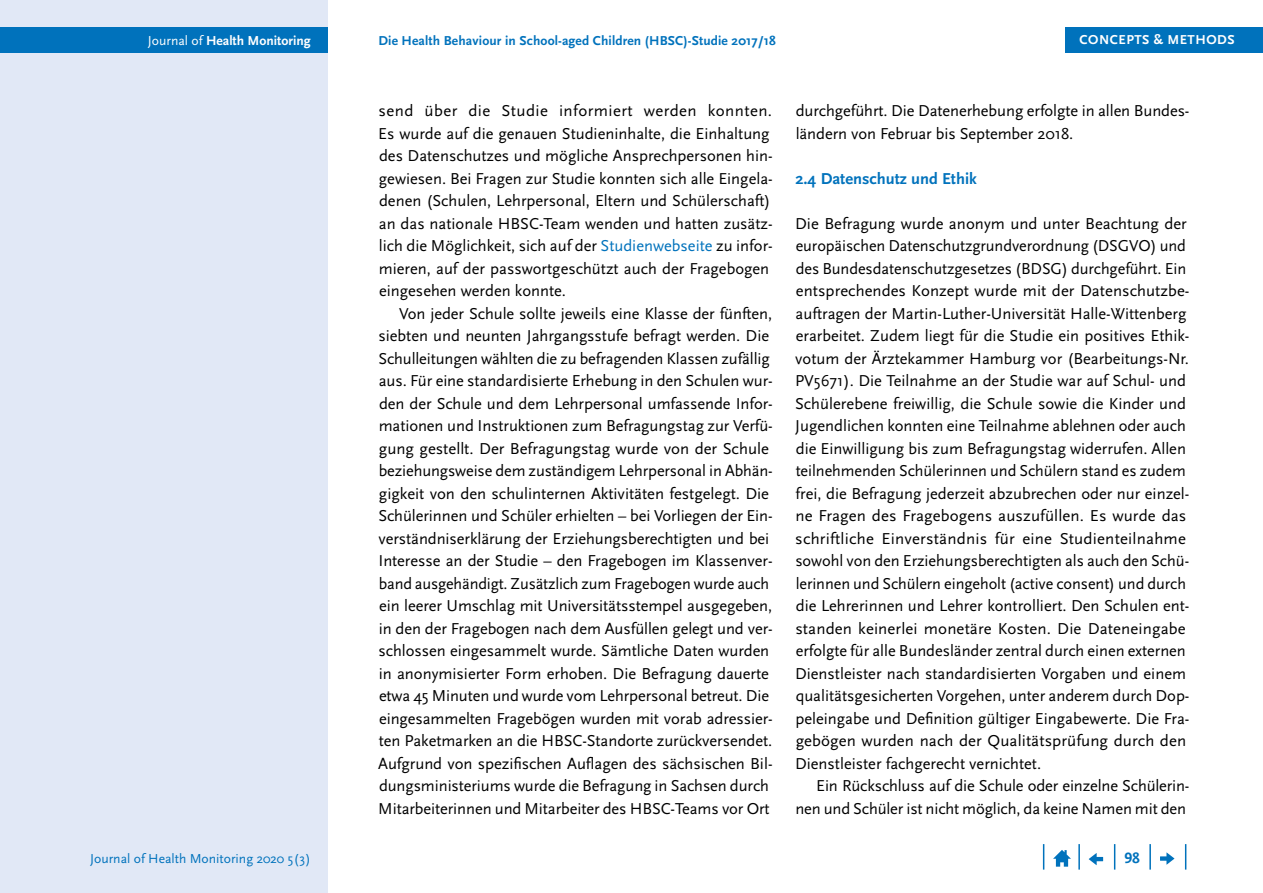
<style>
.page{position:relative;width:1263px;height:893px;background:#fff}
.page>*{position:absolute;margin:0;border:0;box-sizing:border-box;transform-origin:0 0}
.Copy_Einzug{font:16.5px/22.5px "Scala Sans Pro";letter-spacing:-.005em;color:#000}
.Copy{font:16.5px/22.5px "Scala Sans Pro";color:#000}
.t1{font:700 16.5px "Scala Sans Pro";color:#0072bc}
.t2{font:700 15.75px "Scala Sans Pro";color:#0072bc}
.t3{font:13.65px "Scala Sans Pro";color:#0072bc}
.t4{font:700 13.65px "Scala Sans Pro";color:#fff}
.t5{font:700 13.5px "Scala Sans Pro";letter-spacing:.01em;color:#0072bc}
.t6{font:700 13.5px "Scala Sans Pro";letter-spacing:.04em;color:#fff}
.s1{font-weight:400}
.s2{color:#0072bc}
</style>
<div class="page">
<div style="left:0;top:0;width:327px;height:893px;background:#e1e8f6"></div>
<div style="left:0;top:28px;width:327px;height:25px;background:#0072bc"></div>
<svg style="left:1185px;top:844px;width:1px;height:26px"></svg>
<hr style="left:1149px;top:844px;width:2px;height:26px;background:#0072bc">
<svg style="left:1114px;top:844px;width:1px;height:26px"></svg>
<hr style="left:1078px;top:844px;width:2px;height:26px;background:#0072bc">
<svg style="left:1043px;top:844px;width:1px;height:26px"></svg>
<svg style="left:1053px;top:850px;width:18px;height:17px"></svg>
<svg style="left:1089px;top:853px;width:14px;height:12px"></svg>
<svg style="left:1160px;top:852px;width:14px;height:13px"></svg>
<div style="left:1065px;top:28px;width:198px;height:25px;background:#0072bc"></div>
<p class="t4" style="left:148px;top:33px;width:164px"><span class="s1">Journal of</span> Health Monitoring</p>
<p class="t5" style="left:378px;top:33px;width:399px">Die Health Behaviour in School-aged Children (HBSC)-Studie 2017/18</p>
<p class="t6" style="left:1079px;top:32px;width:157px">CONCEPTS &amp; METHODS</p>
<p class="Copy_Einzug" style="left:378px;top:99px;width:396px">send über die Studie informiert werden konnten.<br>Es wurde auf die genauen Studieninhalte, die Einhaltung des Datenschutzes und mögliche Ansprechpersonen hin&shy;gewiesen. Bei Fragen zur Studie konnten sich alle Eingela&shy;denen (Schulen, Lehrpersonal, Eltern und Schülerschaft) an das nationale HBSC-Team wenden und hatten zusätz&shy;lich die Möglichkeit, sich auf der <span class="s2">Studienwebseite</span> zu infor&shy;mieren, auf der passwortgeschützt auch der Fragebogen eingesehen werden konnte.</p>
<p class="Copy_Einzug" style="left:378px;top:302px;width:396px;text-indent:21px">Von jeder Schule sollte jeweils eine Klasse der fünften, siebten und neunten Jahrgangsstufe befragt werden. Die Schulleitungen wählten die zu befragenden Klassen zufällig aus. Für eine standardisierte Erhebung in den Schulen wur&shy;den der Schule und dem Lehrpersonal umfassende Infor&shy;mationen und Instruktionen zum Befragungstag zur Verfü&shy;gung gestellt. Der Befragungstag wurde von der Schule beziehungsweise dem zuständigem Lehrpersonal in Abhän&shy;gigkeit von den schulinternen Aktivitäten festgelegt. Die Schülerinnen und Schüler erhielten – bei Vorliegen der Ein&shy;verständniserklärung der Erziehungsberechtigten und bei Interesse an der Studie – den Fragebogen im Klassenver&shy;band ausgehändigt. Zusätzlich zum Fragebogen wurde auch ein leerer Umschlag mit Universitätsstempel ausgegeben, in den der Fragebogen nach dem Ausfüllen gelegt und ver&shy;schlossen eingesammelt wurde. Sämtliche Daten wurden in anonymisierter Form erhoben. Die Befragung dauerte etwa 45 Minuten und wurde vom Lehrpersonal betreut. Die eingesammelten Fragebögen wurden mit vorab adressier&shy;ten Paketmarken an die HBSC-Standorte zurückversendet.<br>Aufgrund von spezifischen Auflagen des sächsischen Bil&shy;dungsministeriums wurde die Befragung in Sachsen durch Mitarbeiterinnen und Mitarbeiter des HBSC-Teams vor Ort</p>
<p class="Copy_Einzug" style="left:796px;top:99px;width:395px">durchgeführt. Die Datenerhebung erfolgte in allen Bundes&shy;ländern von Februar bis September 2018.</p>
<h2 class="t1" style="left:795px;top:168px;width:183px">2.4 Datenschutz und Ethik</h2>
<p class="Copy" style="left:795px;top:212px;width:396px">Die Befragung wurde anonym und unter Beachtung der europäischen Datenschutzgrundverordnung (DSGVO) und des Bundesdatenschutzgesetzes (BDSG) durchgeführt. Ein entsprechendes Konzept wurde mit der Datenschutzbe&shy;auftragen der Martin-Luther-Universität Halle-Wittenberg erarbeitet. Zudem liegt für die Studie ein positives Ethik&shy;votum der Ärztekammer Hamburg vor (Bearbeitungs-Nr.<br>PV5671). Die Teilnahme an der Studie war auf Schul- und Schülerebene freiwillig, die Schule sowie die Kinder und Jugendlichen konnten eine Teilnahme ablehnen oder auch die Einwilligung bis zum Befragungstag widerrufen. Allen teilnehmenden Schülerinnen und Schülern stand es zudem frei, die Befragung jederzeit abzubrechen oder nur einzel&shy;ne Fragen des Fragebogens auszufüllen. Es wurde das schriftliche Einverständnis für eine Studienteilnahme sowohl von den Erziehungsberechtigten als auch den Schü&shy;lerinnen und Schülern eingeholt (active consent) und durch die Lehrerinnen und Lehrer kontrolliert. Den Schulen ent&shy;standen keinerlei monetäre Kosten. Die Dateneingabe erfolgte für alle Bundesländer zentral durch einen externen Dienstleister nach standardisierten Vorgaben und einem qualitätsgesicherten Vorgehen, unter anderem durch Dop&shy;peleingabe und Definition gültiger Eingabewerte. Die Fra&shy;gebögen wurden nach der Qualitätsprüfung durch den Dienstleister fachgerecht vernichtet.</p>
<p class="Copy_Einzug" style="left:795px;top:774px;width:396px;text-align:right">Ein Rückschluss auf die Schule oder einzelne Schülerin&shy;nen und Schüler ist nicht möglich, da keine Namen mit den</p>
<p class="t3" style="left:90px;top:850px;width:222px">Journal of Health Monitoring 2020 5(3)</p>
<p class="t2" style="left:1124px;top:849px;width:17px">98</p>
</div>
